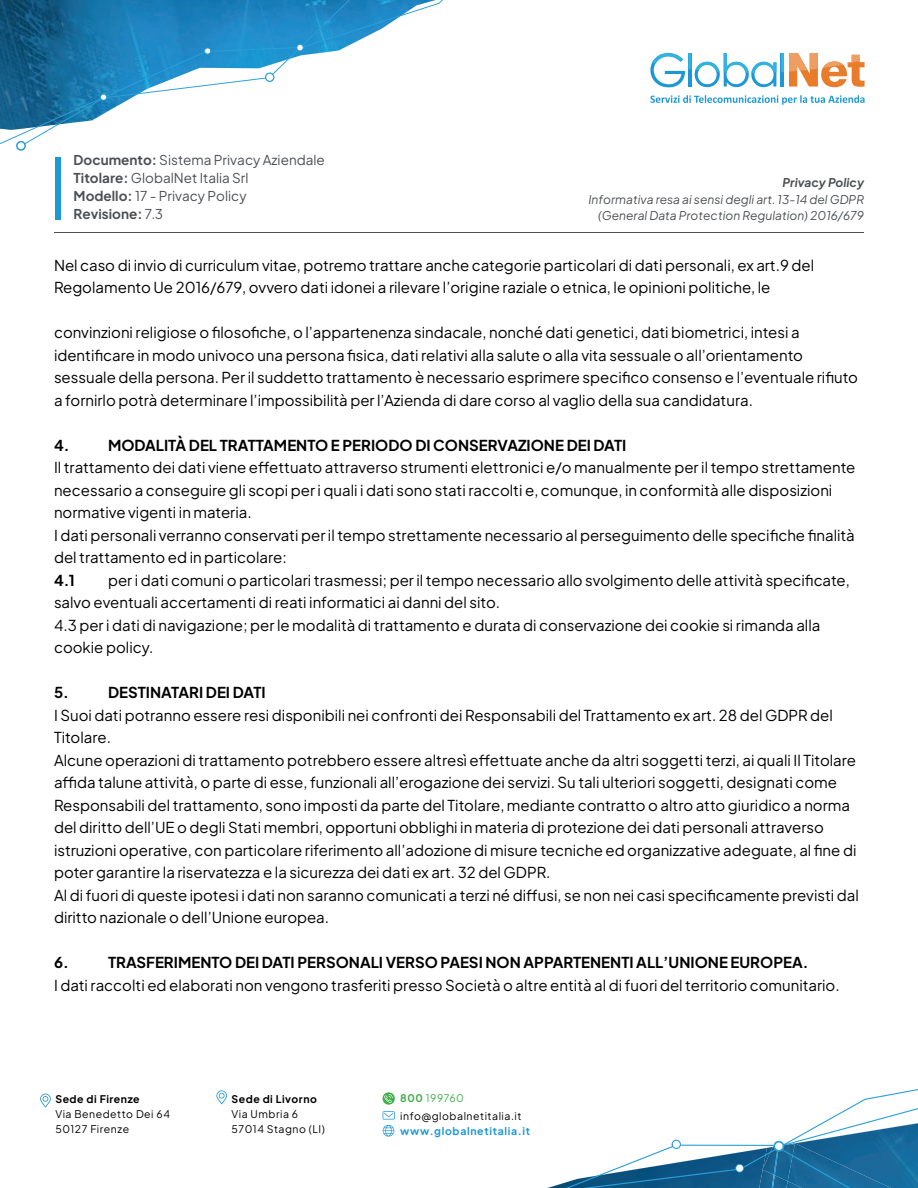
<style>
.page{position:relative;width:918px;height:1188px;background:#fff}
.page>*{position:absolute;margin:0;border:0;box-sizing:border-box;transform-origin:0 0}
.t1{font:15px/22.5px "Plus Jakarta Sans";color:#000002}
.t2{font:15px "Plus Jakarta Sans";color:#000002}
.t3{font:700 15px "Plus Jakarta Sans";color:#000002}
.t4{font:13.5px/18px "Plus Jakarta Sans";color:#4c5054}
.t5{font:italic 12px/16.5px "Plus Jakarta Sans";color:#4c5054;text-align:right}
.t6{font:italic 700 12px "Plus Jakarta Sans";color:#4c5054}
.t7{font:10.5px/15px "Plus Jakarta Sans";letter-spacing:.05em;color:#000002}
.t8{font:700 10.5px "Plus Jakarta Sans";letter-spacing:.05em;color:#000002}
.t9{font:700 10.5px "Plus Jakarta Sans";letter-spacing:.065em;color:#1e98d5}
.t10{font:10.5px "Plus Jakarta Sans";letter-spacing:.05em;color:#40ae49}
.s1{font-weight:700}
</style>
<div class="page">
<svg style="left:547px;top:1089px;width:371px;height:99px"></svg>
<svg style="left:763px;top:1140px;width:155px;height:48px;background:#1e6e9e"></svg>
<svg style="left:735px;top:1164px;width:9px;height:9px"></svg>
<svg style="left:672px;top:1140px;width:9px;height:9px"></svg>
<svg style="left:0;top:0;width:19px;height:145px;background:#29688c"></svg>
<svg style="left:19px;top:0;width:424px;height:144px"></svg>
<svg style="left:100px;top:94px;width:7px;height:6px"></svg>
<svg style="left:296px;top:44px;width:8px;height:7px"></svg>
<svg style="left:204px;top:48px;width:7px;height:7px"></svg>
<svg style="left:265px;top:72px;width:10px;height:10px"></svg>
<svg style="left:16px;top:141px;width:10px;height:10px"></svg>
<hr style="left:54px;top:232px;width:810px;height:1px;background:#4c5054">
<div style="left:55px;top:158px;width:6px;height:62px;background:#1e98d5"></div>
<svg style="left:650px;top:53px;width:215px;height:34px"></svg>
<svg style="left:650px;top:95px;width:215px;height:10px"></svg>
<svg style="left:40px;top:1094px;width:11px;height:14px"></svg>
<svg style="left:216px;top:1090px;width:11px;height:14px"></svg>
<svg style="left:382px;top:1092px;width:13px;height:45px"></svg>
<p class="t4" style="left:74px;top:149px;width:253px"><span class="s1">Documento:</span> Sistema Privacy Aziendale<br><span class="s1">Titolare:</span> GlobalNet Italia Srl<br><span class="s1">Modello:</span> 17 - Privacy Policy<br><span class="s1">Revisione:</span> 7.3</p>
<p class="t6" style="left:783px;top:172px;width:83px">Privacy Policy</p>
<p class="t5" style="left:589px;top:190px;width:277px">Informativa resa ai sensi degli art. 13-14 del GDPR (General Data Protection Regulation) 2016/679</p>
<p class="t1" style="left:54px;top:252px;width:762px">Nel caso di invio di curriculum vitae, potremo trattare anche categorie particolari di dati personali, ex art.9 del<br>Regolamento Ue 2016/679, ovvero dati idonei a rilevare l’origine raziale o etnica, le opinioni politiche, le</p>
<p class="t1" style="left:54px;top:320px;width:806px">convinzioni religiose o filosofiche, o l’appartenenza sindacale, nonché dati genetici, dati biometrici, intesi a identificare in modo univoco una persona fisica, dati relativi alla salute o alla vita sessuale o all’orientamento sessuale della persona. Per il suddetto trattamento è necessario esprimere specifico consenso e l’eventuale rifiuto</p>
<p class="t2" style="left:54px;top:388px;width:700px">a fornirlo potrà determinare l’impossibilità per l’Azienda di dare corso al vaglio della sua candidatura.</p>
<p class="t3" style="left:54px;top:432px;width:17px">4.</p>
<p class="t3" style="left:108px;top:432px;width:520px">MODALITÀ DEL TRATTAMENTO E PERIODO DI CONSERVAZIONE DEI DATI</p>
<p class="t1" style="left:54px;top:455px;width:803px">Il trattamento dei dati viene effettuato attraverso strumenti elettronici e/o manualmente per il tempo strettamente necessario a conseguire gli scopi per i quali i dati sono stati raccolti e, comunque, in conformità alle disposizioni</p>
<p class="t2" style="left:54px;top:500px;width:199px">normative vigenti in materia.</p>
<p class="t1" style="left:54px;top:522px;width:802px">I dati personali verranno conservati per il tempo strettamente necessario al perseguimento delle specifiche finalità del trattamento ed in particolare:</p>
<p class="t3" style="left:54px;top:567px;width:22px">4.1</p>
<p class="t1" style="left:108px;top:567px;width:743px">per i dati comuni o particolari trasmessi; per il tempo necessario allo svolgimento delle attività specificate,</p>
<p class="t2" style="left:54px;top:590px;width:448px">salvo eventuali accertamenti di reati informatici ai danni del sito.</p>
<p class="t1" style="left:54px;top:612px;width:768px">4.3 per i dati di navigazione; per le modalità di trattamento e durata di conservazione dei cookie si rimanda alla</p>
<p class="t2" style="left:54px;top:635px;width:101px">cookie policy.</p>
<p class="t3" style="left:54px;top:679px;width:16px">5.</p>
<p class="t3" style="left:108px;top:679px;width:159px">DESTINATARI DEI DATI</p>
<p class="t1" style="left:54px;top:702px;width:806px">I Suoi dati potranno essere resi disponibili nei confronti dei Responsabili del Trattamento ex art. 28 del GDPR del Titolare.<br>Alcune operazioni di trattamento potrebbero essere altresì effettuate anche da altri soggetti terzi, ai quali Il Titolare affida talune attività, o parte di esse, funzionali all’erogazione dei servizi. Su tali ulteriori soggetti, designati come Responsabili del trattamento, sono imposti da parte del Titolare, mediante contratto o altro atto giuridico a norma del diritto dell’UE o degli Stati membri, opportuni obblighi in materia di protezione dei dati personali attraverso istruzioni operative, con particolare riferimento all’adozione di misure tecniche ed organizzative adeguate, al fine di poter garantire la riservatezza e la sicurezza dei dati ex art. 32 del GDPR.<br>Al di fuori di queste ipotesi i dati non saranno comunicati a terzi né diffusi, se non nei casi specificamente previsti dal</p>
<p class="t2" style="left:54px;top:905px;width:277px">diritto nazionale o dell’Unione europea.</p>
<p class="t3" style="left:54px;top:949px;width:16px">6.</p>
<p class="t3" style="left:108px;top:949px;width:702px">TRASFERIMENTO DEI DATI PERSONALI VERSO PAESI NON APPARTENENTI ALL’UNIONE EUROPEA.</p>
<p class="t2" style="left:54px;top:973px;width:787px">I dati raccolti ed elaborati non vengono trasferiti presso Società o altre entità al di fuori del territorio comunitario.</p>
<p class="t8" style="left:55px;top:1090px;width:86px">Sede di Firenze</p>
<p class="t7" style="left:55px;top:1106px;width:116px">Via Benedetto Dei 64<br>50127 Firenze</p>
<p class="t10" style="left:400px;top:1090px;width:65px"><span class="s1">800</span> 199760</p>
<p class="t8" style="left:232px;top:1090px;width:87px">Sede di Livorno</p>
<p class="t7" style="left:232px;top:1106px;width:95px">Via Umbria 6<br>57014 Stagno (LI)</p>
<p class="t7" style="left:400px;top:1107px;width:123px">info@globalnetitalia.it</p>
<p class="t9" style="left:400px;top:1121px;width:131px">www.globalnetitalia.it</p>
</div>
